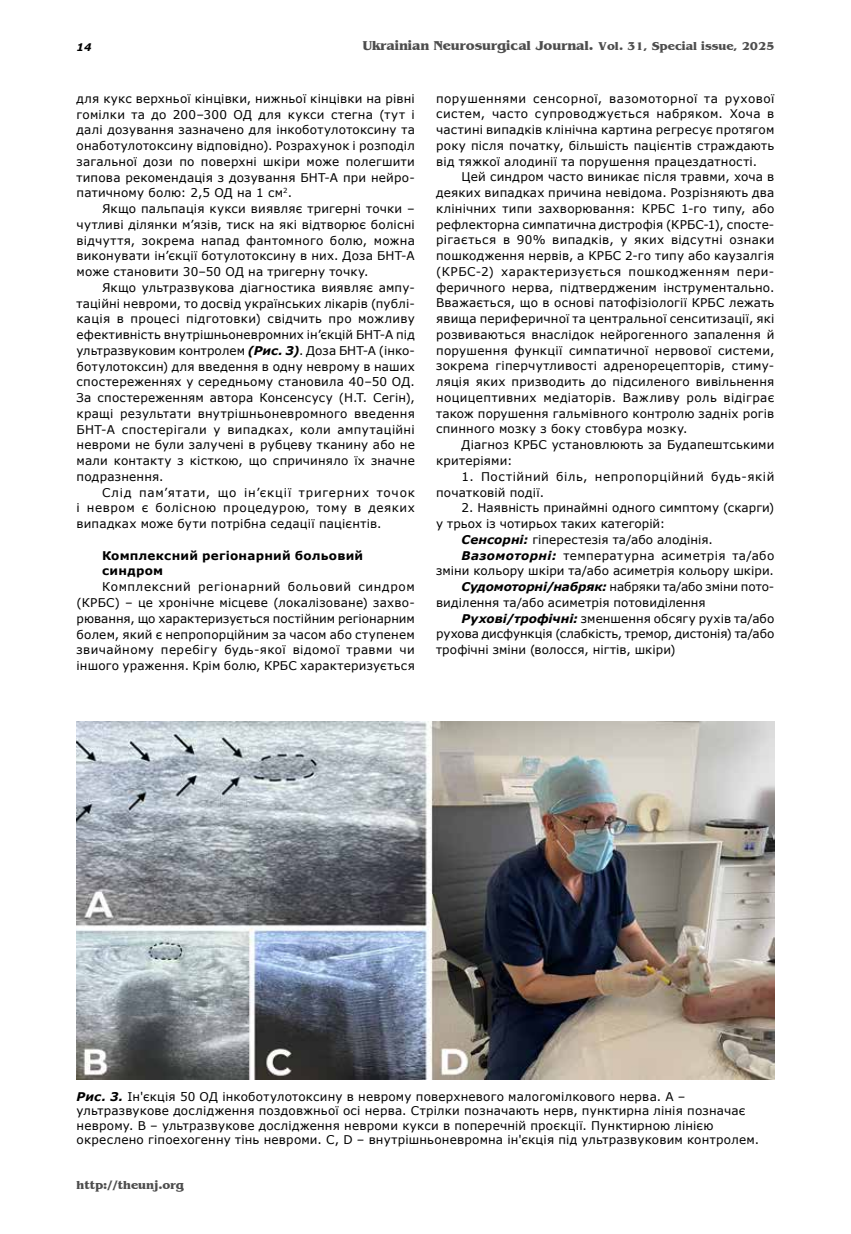
<style>
.page{position:relative;width:851px;height:1234px;background:#fff}
.page>*{position:absolute;margin:0;border:0;box-sizing:border-box;transform-origin:0 0}
.t1{font:700 13.5px "Benguiat";color:#4d4d4d}
.t2{font:12px/15.8px "Verdana";letter-spacing:.015em;color:#000;text-align:justify}
.t3{font:12px/15.8px "Verdana";letter-spacing:.045em;color:#000}
.t4{font:12px "Verdana";letter-spacing:-.005em;color:#000}
.t5{font:12px "Verdana";letter-spacing:-.01em;color:#000}
.t6{font:12px "Verdana";letter-spacing:.035em;color:#000}
.t7{font:700 12px/15.8px "Verdana";letter-spacing:.02em;color:#000}
.t8{font:700 12px "Benguiat";color:#4d4d4d}
.t9{font:italic 700 10.5px "Verdana";color:#000}
.s1{font-size:12px}
.s2{font-weight:700;font-style:italic}
</style>
<div class="page">
<img style="left:77px;top:721px;width:697px;height:358px">
<p class="t9" style="left:77px;top:40px;width:16px">14</p>
<p class="t1" style="left:363px;top:38px;width:413px">Ukrainian Neurosurgical Journal. <span class="s1">Vol. 31, Special issue, 2025</span></p>
<p class="t2" style="left:76px;top:90px;width:340px">для кукс верхньої кінцівки, нижньої кінцівки на рівні гомілки та до 200‒300 ОД для кукси стегна (тут і далі дозування зазначено для інкоботулотоксину та онаботулотоксину відповідно). Розрахунок і розподіл загальної дози по поверхні шкіри може полегшити типова рекомендація з дозування БНТ-A при нейро&shy;патичному болю: 2,5 ОД на 1 см<sup>2</sup>.</p>
<p class="t2" style="left:76px;top:201px;width:340px;text-indent:26px">Якщо пальпація кукси виявляє тригерні точки – чутливі ділянки м’язів, тиск на які відтворює болісні відчуття, зокрема напад фантомного болю, можна виконувати ін’єкції ботулотоксину в них. Доза БНТ-A може становити 30‒50 ОД на тригерну точку.</p>
<p class="t2" style="left:76px;top:279px;width:340px;text-indent:26px">Якщо ультразвукова діагностика виявляє ампу&shy;таційні невроми, то досвід українських лікарів (публі&shy;кація в процесі підготовки) свідчить про можливу ефективність внутрішньоневромних ін’єкцій БНТ-A під ультразвуковим контролем <span class="s2">(Рис. 3)</span>. Доза БНТ-A (інко&shy;ботулотоксин) для введення в одну неврому в наших спостереженнях у середньому становила 40‒50 ОД.<br>За спостереженням автора Консенсусу (Н.Т. Сегін), кращі результати внутрішньоневромного введення БНТ-A спостерігали у випадках, коли ампутаційні невроми не були залучені в рубцеву тканину або не мали контакту з кісткою, що спричиняло їх значне подразнення.</p>
<p class="t2" style="left:76px;top:484px;width:340px;text-indent:26px">Слід пам’ятати, що ін’єкції тригерних точок і невром є болісною процедурою, тому в деяких випадках може бути потрібна седації пацієнтів.</p>
<p class="t7" style="left:102px;top:547px;width:263px">Комплексний регіонарний больовий синдром</p>
<p class="t2" style="left:76px;top:578px;width:340px;text-indent:26px">Комплексний регіонарний больовий синдром (КРБС) – це хронічне місцеве (локалізоване) захво&shy;рювання, що характеризується постійним регіонарним болем, який є непропорційним за часом або ступенем звичайному перебігу будь-якої відомої травми чи іншого ураження. Крім болю, КРБС характеризується</p>
<p class="t2" style="left:436px;top:90px;width:340px">порушеннями сенсорної, вазомоторної та рухової систем, часто супроводжується набряком. Хоча в частині випадків клінічна картина регресує протягом року після початку, більшість пацієнтів страждають від тяжкої алодинії та порушення працездатності.</p>
<p class="t2" style="left:436px;top:169px;width:340px;text-indent:26px">Цей синдром часто виникає після травми, хоча в деяких випадках причина невідома. Розрізняють два клінічних типи захворювання: КРБС 1-го типу, або рефлекторна симпатична дистрофія (КРБС-1), спосте&shy;рігається в 90% випадків, у яких відсутні ознаки пошкодження нервів, а КРБС 2-го типу або каузалгія (КРБС-2) характеризується пошкодженням пери&shy;феричного нерва, підтвердженим інструментально.<br>Вважається, що в основі патофізіології КРБС лежать явища периферичної та центральної сенситизації, які розвиваються внаслідок нейрогенного запалення й порушення функції симпатичної нервової системи, зокрема гіперчутливості адренорецепторів, стиму&shy;ляція яких призводить до підсиленого вивільнення ноцицептивних медіаторів. Важливу роль відіграє також порушення гальмівного контролю задніх рогів спинного мозку з боку стовбура мозку.</p>
<p class="t2" style="left:436px;top:437px;width:340px;text-indent:26px">Діагноз КРБС установлюють за Будапештськими критеріями:</p>
<p class="t3" style="left:436px;top:468px;width:340px;text-indent:26px">1. Постійний біль, непропорційний будь-якій початковій події.</p>
<p class="t2" style="left:461px;top:500px;width:314px">2. Наявність принаймні одного симптому (скарги)</p>
<p class="t2" style="left:436px;top:515px;width:231px">у трьох із чотирьох таких категорій:</p>
<p class="t2" style="left:461px;top:531px;width:252px"><span class="s2">Сенсорні:</span> гіперестезія та/або алодінія.</p>
<p class="t6" style="left:461px;top:546px;width:314px"><span class="s2">Вазомоторні:</span> температурна асиметрія та/або</p>
<p class="t2" style="left:436px;top:562px;width:339px">зміни кольору шкіри та/або асиметрія кольору шкіри.</p>
<p class="t5" style="left:461px;top:578px;width:314px"><span class="s2">Судомоторні/набряк:</span> набряки та/або зміни пото-</p>
<p class="t2" style="left:436px;top:594px;width:271px">виділення та/або асиметрія потовиділення</p>
<p class="t2" style="left:461px;top:610px;width:314px"><span class="s2">Рухові/трофічні:</span> зменшення обсягу рухів та/або</p>
<p class="t4" style="left:436px;top:625px;width:340px">рухова дисфункція (слабкість, тремор, дистонія) та/або</p>
<p class="t2" style="left:436px;top:641px;width:241px">трофічні зміни (волосся, нігтів, шкіри)</p>
<p class="t2" style="left:77px;top:1088px;width:683px;line-height:14.4px;text-align:left"><span class="s2">Рис. 3.</span> Ін'єкція 50 ОД інкоботулотоксину в неврому поверхневого малогомілкового нерва. A – ультразвукове дослідження поздовжньої осі нерва. Стрілки позначають нерв, пунктирна лінія позначає неврому. B – ультразвукове дослідження невроми кукси в поперечній проєкції. Пунктирною лінією окреслено гіпоехогенну тінь невроми. C, D – внутрішньоневромна ін'єкція під ультразвуковим контролем.</p>
<p class="t8" style="left:77px;top:1178px;width:109px">http://theunj.org</p>
</div>
